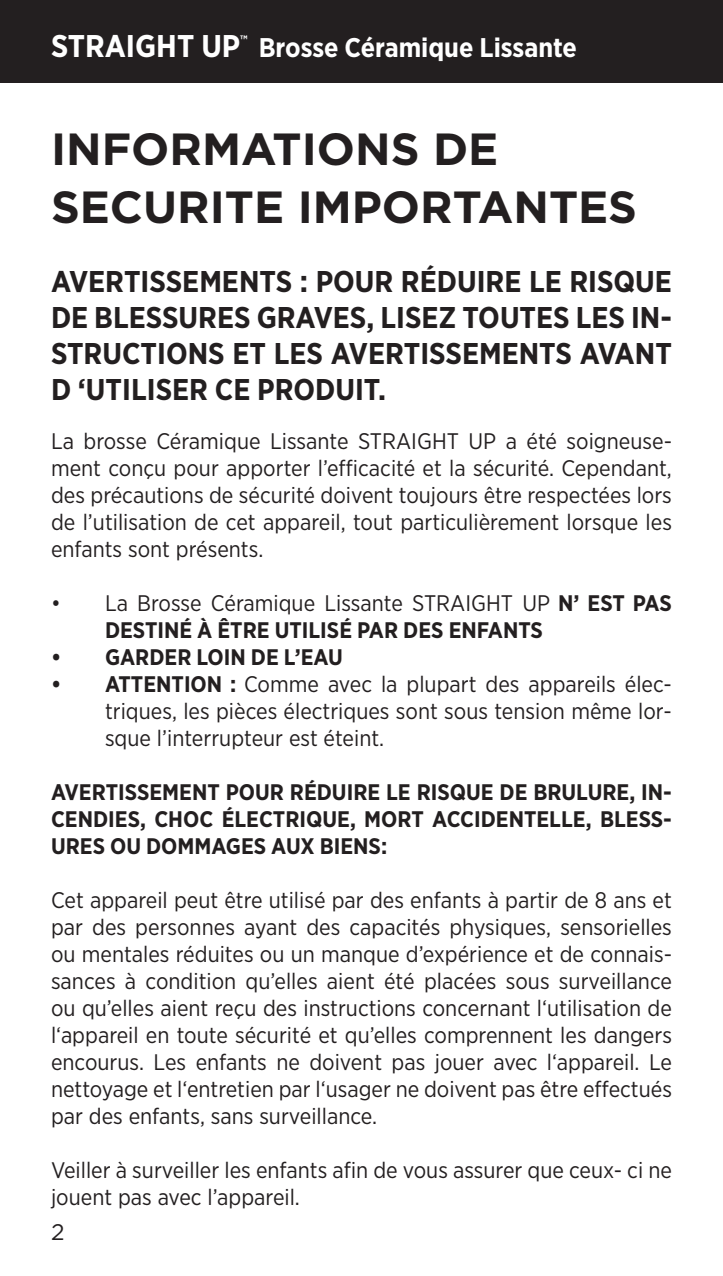
<style>
.page{position:relative;width:723px;height:1276px;background:#fff}
.page>*{position:absolute;margin:0;border:0;box-sizing:border-box;transform-origin:0 0}
.t1{font:700 45px/57.6px "Gotham";color:#231f20}
.t2{font:700 31.5px "Gotham Narrow";color:#fff}
.t3{font:700 30px/36px "Gotham Narrow";color:#231f20;text-align:justify}
.t4{font:700 27px "Gotham Narrow";color:#fff}
.t5{font:22.5px/27px "Gotham Narrow";color:#231f20;text-align:justify}
.t6{font:700 22.5px/27px "Gotham Narrow";color:#231f20}
.t7{font:22.5px "Gotham";color:#231f20}
.t8{font:700 12.3px "Gotham Narrow";color:#fff}
.s1{font-weight:400}
.s2{font-weight:700}
</style>
<div class="page">
<div style="left:0;top:0;width:723px;height:83px;background:#231f20"></div>
<h2 class="t2" style="left:51px;top:25px;width:191px">STRAIGHT UP</h2>
<p class="t8" style="left:240px;top:31px;width:9px">™</p>
<p class="t4" style="left:259px;top:30px;width:320px">Brosse Céramique Lissante</p>
<h1 class="t1" style="left:51px;top:120px;width:587px">INFORMATIONS DE<br>SECURITE IMPORTANTES</h1>
<h3 class="t3" style="left:51px;top:263px;width:622px">AVERTISSEMENTS : POUR RÉDUIRE LE RISQUE DE BLESSURES GRAVES, LISEZ TOUTES LES IN-STRUCTIONS ET LES AVERTISSEMENTS AVANT D ‘UTILISER CE PRODUIT.</h3>
<p class="t5" style="left:51px;top:427px;width:622px">La brosse Céramique Lissante STRAIGHT UP a été soigneuse&shy;ment conçu pour apporter l’efficacité et la sécurité. Cependant, des précautions de sécurité doivent toujours être respectées lors de l’utilisation de cet appareil, tout particulièrement lorsque les enfants sont présents.</p>
<p class="t6" style="left:105px;top:589px;width:568px;text-indent:-54px"><span class="s1">• La Brosse Céramique Lissante STRAIGHT UP</span> N’ EST PAS<br>DESTINÉ À ÊTRE UTILISÉ PAR DES ENFANTS</p>
<p class="t6" style="left:51px;top:643px;width:293px">• GARDER LOIN DE L’EAU</p>
<p class="t5" style="left:105px;top:670px;width:568px;text-indent:-54px"><span class="s2">• ATTENTION :</span> Comme avec la plupart des appareils élec&shy;triques, les pièces électriques sont sous tension même lor&shy;sque l’interrupteur est éteint.</p>
<p class="t6" style="left:51px;top:778px;width:622px;text-align:justify">AVERTISSEMENT POUR RÉDUIRE LE RISQUE DE BRULURE, IN-CENDIES, CHOC ÉLECTRIQUE, MORT ACCIDENTELLE, BLESS-URES OU DOMMAGES AUX BIENS:</p>
<p class="t5" style="left:51px;top:886px;width:622px">Cet appareil peut être utilisé par des enfants à partir de 8 ans et par des personnes ayant des capacités physiques, sensorielles ou mentales réduites ou un manque d’expérience et de connais&shy;sances à condition qu’elles aient été placées sous surveillance ou qu’elles aient reçu des instructions concernant l‘utilisation de l‘appareil en toute sécurité et qu’elles comprennent les dangers encourus. Les enfants ne doivent pas jouer avec l‘appareil. Le nettoyage et l‘entretien par l‘usager ne doivent pas être effectués par des enfants, sans surveillance.</p>
<p class="t5" style="left:51px;top:1156px;width:622px">Veiller à surveiller les enfants afin de vous assurer que ceux- ci ne jouent pas avec l’appareil.</p>
<p class="t7" style="left:51px;top:1217px;width:15px">2</p>
</div>
